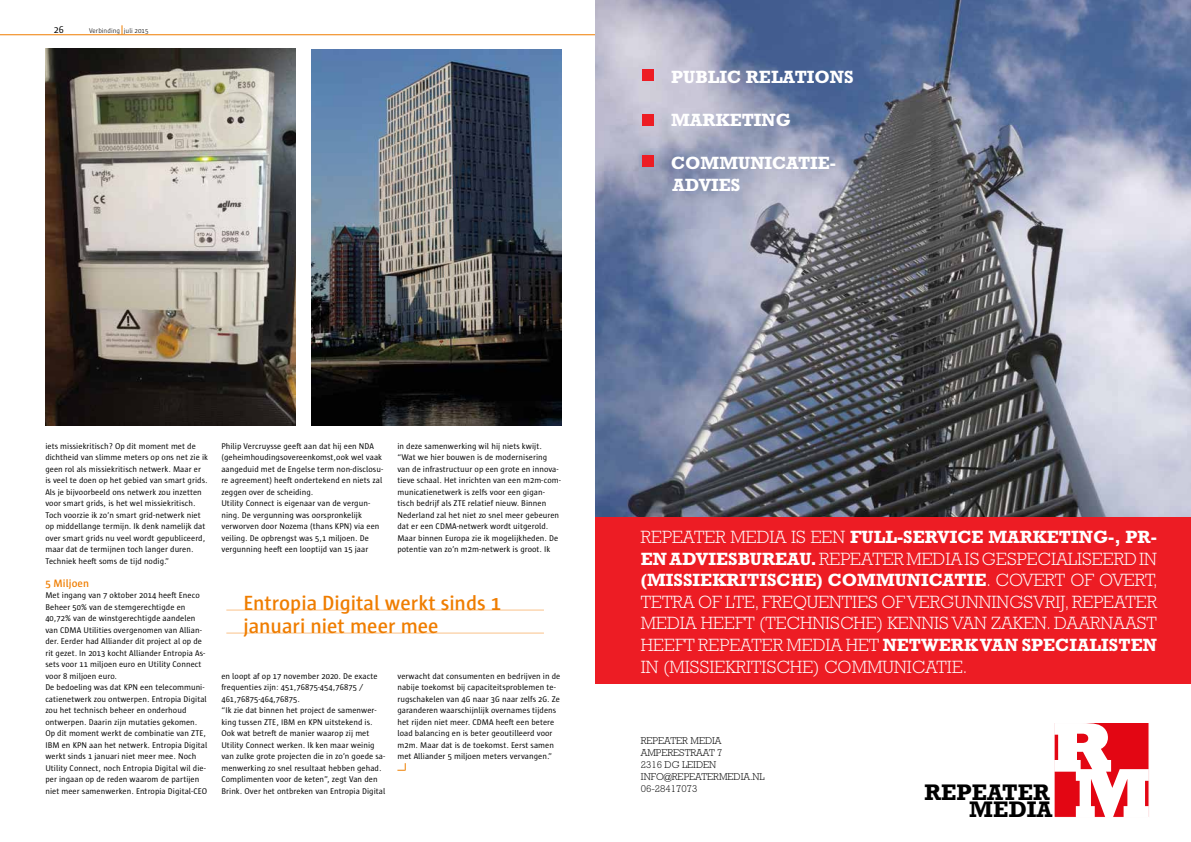
<style>
.page{position:relative;width:1191px;height:842px;background:#fff}
.page>*{position:absolute;margin:0;border:0;box-sizing:border-box;transform-origin:0 0}
.t1{font:800 71.7px "Rockwell";color:#fff}
.t2{font:700 22.9px/16.8px "Rockwell";color:#000;text-align:right}
.t3{font:600 21px/23px "Sun";color:#ef7d00}
.t4{font:300 18px/21.6px "Rockwell";color:#fff;text-align:justify}
.t5{font:700 18px/21.6px "Rockwell";color:#fff}
.t6{font:600 11px "Sun";letter-spacing:.005em;color:#ef7d00}
.t7{font:300 10px/12px "Rockwell";color:#000}
.t8{font:10px "Sun";color:#000}
.t9{font:8.5px/11.5px "Sun";letter-spacing:.005em;color:#000}
.t10{font:300 7px "Sun";color:#000}
.s1{font-weight:700}
</style>
<div class="page">
<svg style="left:397px;top:763px;width:9px;height:8px"></svg>
<hr style="left:0;top:35px;width:595px;height:1px;background:#ef7d00">
<img style="left:595px;top:0;width:596px;height:518px">
<div style="left:1053px;top:722px;width:96px;height:96px;background:#e30613;border:1px solid #fff"></div>
<div style="left:595px;top:518px;width:596px;height:166px;background:#ed1c24"></div>
<div style="left:642px;top:69px;width:12px;height:11px;background:#ed1c24"></div>
<div style="left:642px;top:114px;width:12px;height:12px;background:#ed1c24"></div>
<div style="left:642px;top:155px;width:12px;height:12px;background:#ed1c24"></div>
<hr style="left:226px;top:609px;width:318px;height:1px;background:#fac28a">
<hr style="left:226px;top:633px;width:318px;height:1px;background:#fac28a">
<img style="left:45px;top:48px;width:250px;height:378px">
<img style="left:312px;top:50px;width:249px;height:376px">
<p class="t8" style="left:54px;top:24px;width:11px">26</p>
<p class="t10" style="left:89px;top:27px;width:61px">Verbinding juli 2015</p>
<h3 class="t5" style="left:671px;top:66px;width:184px">PUBLIC RELATIONS</h3>
<h3 class="t5" style="left:671px;top:109px;width:121px">MARKETING</h3>
<h3 class="t5" style="left:671px;top:152px;width:166px">COMMUNICATIE-<br>ADVIES</h3>
<p class="t9" style="left:45px;top:440px;width:164px">iets missiekritisch? Op dit moment met de dichtheid van slimme meters op ons net zie ik geen rol als missiekritisch netwerk. Maar er is veel te doen op het gebied van smart grids.<br>Als je bijvoorbeeld ons netwerk zou inzetten voor smart grids, is het wel missiekritisch.<br>Toch voorzie ik zo’n smart grid-netwerk niet op middellange termijn. Ik denk namelijk dat over smart grids nu veel wordt gepubliceerd, maar dat de termijnen toch langer duren.<br>Techniek heeft soms de tijd nodig.”</p>
<p class="t6" style="left:45px;top:577px;width:45px">5 Miljoen</p>
<p class="t9" style="left:45px;top:589px;width:163px">Met ingang van 7 oktober 2014 heeft Eneco Beheer 50% van de stemgerechtigde en 40,72% van de winstgerechtigde aandelen van CDMA Utilities overgenomen van Allian&shy;der. Eerder had Alliander dit project al op de rit gezet. In 2013 kocht Alliander Entropia As&shy;sets voor 11 miljoen euro en Utility Connect voor 8 miljoen euro.<br>De bedoeling was dat KPN een telecommuni&shy;catienetwerk zou ontwerpen. Entropia Digital zou het technisch beheer en onderhoud ontwerpen. Daarin zijn mutaties gekomen.<br>Op dit moment werkt de combinatie van ZTE, IBM en KPN aan het netwerk. Entropia Digital werkt sinds 1 januari niet meer mee. Noch Utility Connect, noch Entropia Digital wil die&shy;per ingaan op de reden waarom de partijen niet meer samenwerken. Entropia Digital-CEO</p>
<p class="t9" style="left:221px;top:440px;width:163px">Philip Vercruysse geeft aan dat hij een NDA (geheimhoudingsovereenkomst,ook wel vaak aangeduid met de Engelse term non-disclosu&shy;re agreement) heeft ondertekend en niets zal zeggen over de scheiding.<br>Utility Connect is eigenaar van de vergun&shy;ning. De vergunning was oorspronkelijk verworven door Nozema (thans KPN) via een veiling. De opbrengst was 5,1 miljoen. De vergunning heeft een looptijd van 15 jaar</p>
<p class="t9" style="left:397px;top:440px;width:165px">in deze samenwerking wil hij niets kwijt. “Wat we hier bouwen is de modernisering van de infrastructuur op een grote en innova&shy;tieve schaal. Het inrichten van een m2m-com&shy;municatienetwerk is zelfs voor een gigan&shy;tisch bedrijf als ZTE relatief nieuw. Binnen Nederland zal het niet zo snel meer gebeuren dat er een CDMA-netwerk wordt uitgerold.<br>Maar binnen Europa zie ik mogelijkheden. De potentie van zo’n m2m-netwerk is groot. Ik</p>
<h3 class="t3" style="left:243px;top:591px;width:259px">Entropia Digital werkt sinds 1 januari niet meer mee</h3>
<p class="t9" style="left:221px;top:670px;width:165px">en loopt af op 17 november 2020. De exacte frequenties zijn: 451,76875-454,76875 / 461,76875-464,76875.<br>“Ik zie dat binnen het project de samenwer&shy;king tussen ZTE, IBM en KPN uitstekend is.<br>Ook wat betreft de manier waarop zij met Utility Connect werken. Ik ken maar weinig van zulke grote projecten die in zo’n goede sa&shy;menwerking zo snel resultaat hebben gehad.<br>Complimenten voor de keten”, zegt Van den Brink. Over het ontbreken van Entropia Digital</p>
<p class="t9" style="left:397px;top:670px;width:164px">verwacht dat consumenten en bedrijven in de nabije toekomst bij capaciteitsproblemen te&shy;rugschakelen van 4G naar 3G naar zelfs 2G. Ze garanderen waarschijnlijk overnames tijdens het rijden niet meer. CDMA heeft een betere load balancing en is beter geoutilleerd voor m2m. Maar dat is de toekomst. Eerst samen met Alliander 5 miljoen meters vervangen.”</p>
<p class="t4" style="left:641px;top:526px;width:518px">REPEATER MEDIA IS EEN <span class="s1">FULL-SERVICE MARKETING-, PR-EN ADVIESBUREAU.</span> REPEATER MEDIA IS GESPECIALISEERD IN <span class="s1">(MISSIEKRITISCHE) COMMUNICATIE</span>. COVERT OF OVERT, TETRA OF LTE, FREQUENTIES OF VERGUNNINGSVRIJ, REPEATER MEDIA HEEFT (TECHNISCHE) KENNIS VAN ZAKEN. DAARNAAST HEEFT REPEATER MEDIA HET <span class="s1">NETWERK VAN SPECIALISTEN </span>IN (MISSIEKRITISCHE) COMMUNICATIE.</p>
<p class="t7" style="left:641px;top:734px;width:125px">REPEATER MEDIA<br>AMPERESTRAAT 7<br>2316 DG LEIDEN<br>INFO@REPEATERMEDIA.NL<br>06-28417073</p>
<h1 class="t1" style="left:1051px;top:703px;width:63px">R</h1>
<h1 class="t1" style="left:1072px;top:749px;width:81px">M</h1>
<h2 class="t2" style="left:924px;top:784px;width:129px">REPEATER<br>MEDIA</h2>
</div>
